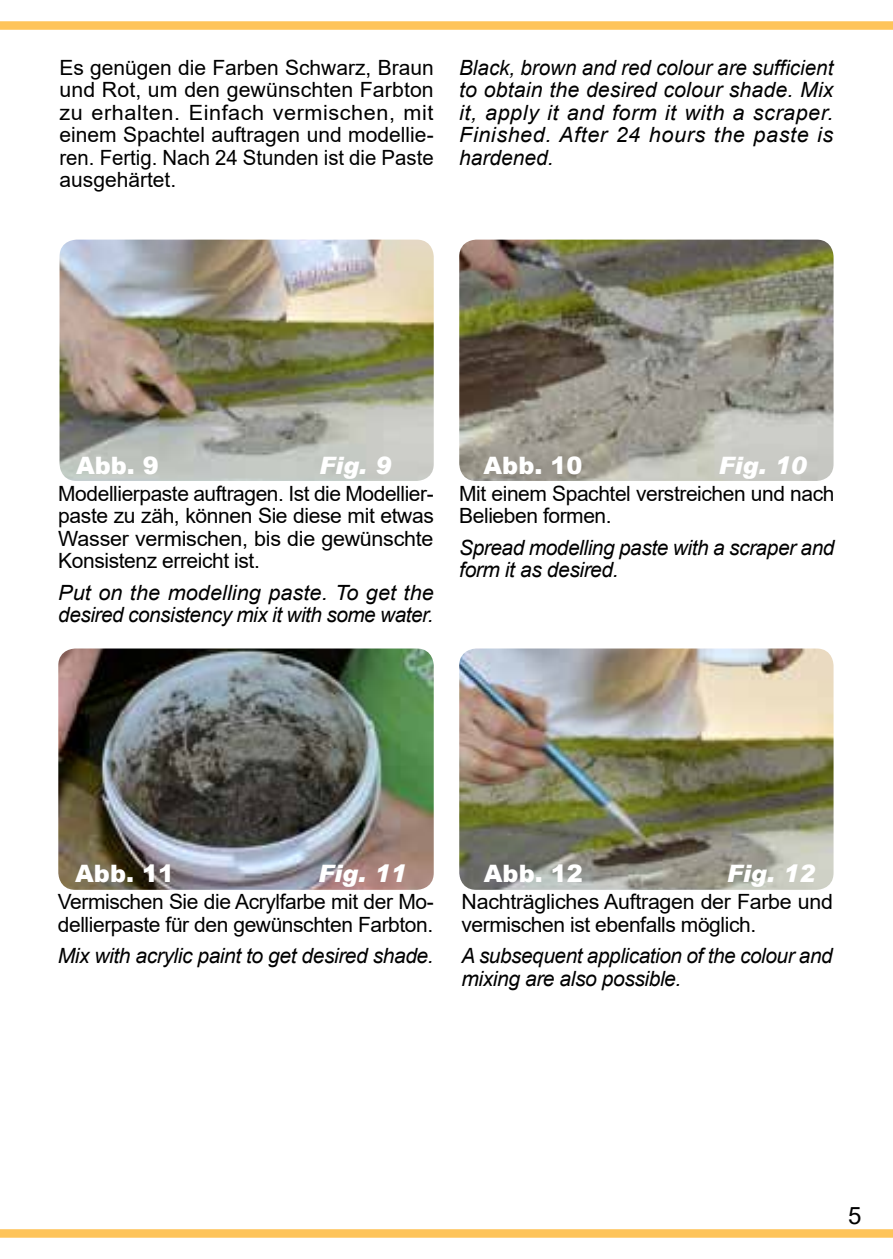
<style>
.page{position:relative;width:893px;height:1259px;background:#fff}
.page>*{position:absolute;margin:0;border:0;box-sizing:border-box;transform-origin:0 0}
.t1{font:900 24px "Arial";color:#fff}
.t2{font:italic 900 24px "Arial";color:#fff}
.t3{font:24px "Arial";color:#000}
.t4{font:21px/22.5px "Arial";letter-spacing:-.02em;color:#000}
.t5{font:italic 21px/22.5px "Arial";letter-spacing:-.02em;color:#000}
</style>
<div class="page">
<div style="left:0;top:21px;width:893px;height:9px;background:#fec45a"></div>
<div style="left:0;top:1229px;width:893px;height:8px;background:#fec45a"></div>
<img style="left:459px;top:648px;width:374px;height:242px">
<img style="left:58px;top:648px;width:376px;height:242px">
<img style="left:60px;top:240px;width:374px;height:241px">
<img style="left:459px;top:240px;width:374px;height:241px">
<p class="t4" style="left:60px;top:56px;width:376px;text-align:justify">Es genügen die Farben Schwarz, Braun und Rot, um den gewünschten Farbton zu erhalten. Einfach vermischen, mit einem Spachtel auftragen und modellie&shy;ren. Fertig. Nach 24 Stunden ist die Paste ausgehärtet.</p>
<p class="t5" style="left:459px;top:57px;width:376px;text-align:justify">Black, brown and red colour are sufficient to obtain the desired colour shade. Mix it, apply it and form it with a scraper.<br>Finished. After 24 hours the paste is hardened.</p>
<p class="t1" style="left:76px;top:448px;width:84px">Abb. 9</p>
<p class="t2" style="left:319px;top:450px;width:73px">Fig. 9</p>
<p class="t1" style="left:484px;top:448px;width:100px">Abb. 10</p>
<p class="t2" style="left:719px;top:450px;width:89px">Fig. 10</p>
<p class="t4" style="left:58px;top:482px;width:377px;text-align:justify">Modellierpaste auftragen. Ist die Modellier&shy;paste zu zäh, können Sie diese mit etwas Wasser vermischen, bis die gewünschte Konsistenz erreicht ist.</p>
<p class="t5" style="left:58px;top:581px;width:377px">Put on the modelling paste. To get the desired consistency mix it with some water.</p>
<p class="t4" style="left:459px;top:482px;width:377px">Mit einem Spachtel verstreichen und nach<br>Belieben formen.</p>
<p class="t5" style="left:459px;top:536px;width:377px">Spread modelling paste with a scraper and form it as desired.</p>
<p class="t1" style="left:75px;top:856px;width:100px">Abb. 11</p>
<p class="t2" style="left:318px;top:858px;width:89px">Fig. 11</p>
<p class="t4" style="left:58px;top:890px;width:377px">Vermischen Sie die Acrylfarbe mit der Mo&shy;dellierpaste für den gewünschten Farbton.</p>
<p class="t5" style="left:58px;top:945px;width:377px">Mix with acrylic paint to get desired shade.</p>
<p class="t1" style="left:484px;top:856px;width:100px">Abb. 12</p>
<p class="t2" style="left:727px;top:858px;width:89px">Fig. 12</p>
<p class="t4" style="left:462px;top:890px;width:373px">Nachträgliches Auftragen der Farbe und vermischen ist ebenfalls möglich.</p>
<p class="t5" style="left:462px;top:945px;width:373px">A subsequent application of the colour and mixing are also possible.</p>
<p class="t3" style="left:848px;top:1199px;width:15px">5</p>
</div>
